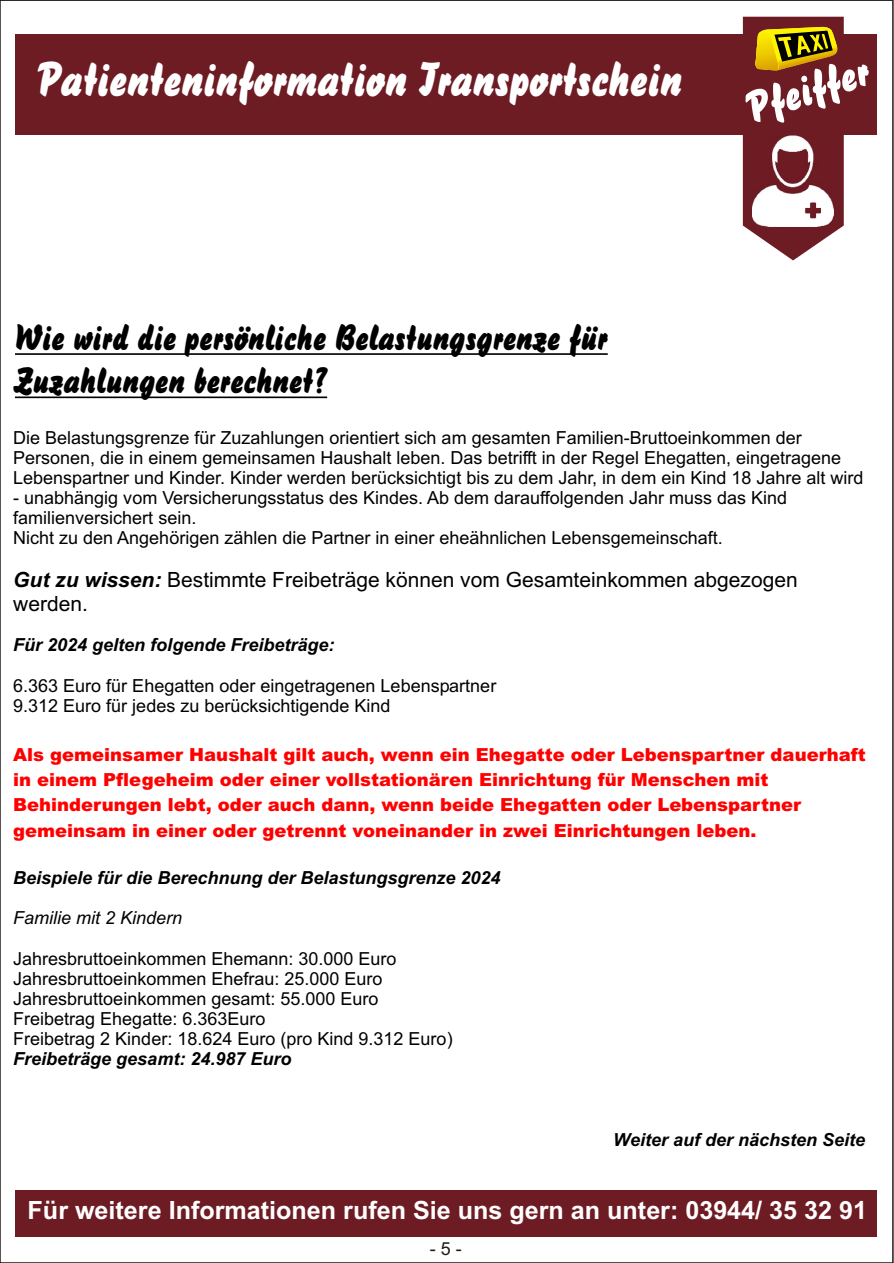
<style>
.page{position:relative;width:894px;height:1263px;background:#fff}
.page>*{position:absolute;margin:0;border:0;box-sizing:border-box;transform-origin:0 0}
.t1{font:700 48.15px "Brush Stroke 26";color:#fff}
.t2{font:700 44.25px "Brush Stroke 26";color:#fff}
.t3{font:700 36px/43.3px "Brush Stroke 26";color:#000}
.t4{font:700 25.2px "Arial";color:#fff}
.t5{font:21px/23.4px "Arial";color:#000}
.t6{font:18px/20.1px "Arial";color:#000}
.t7{font:900 18px/25.3px "Arial";color:#f00}
.t8{font:italic 700 18px "Arial";color:#000}
.t9{font:italic 18px "Arial";color:#000}
.t10{font:18px "Arial";color:#1f1a17}
.s1{font-weight:700;font-style:italic}
</style>
<div class="page">
<div style="left:15px;top:34px;width:861px;height:101px;background:#6e1c24"></div>
<svg style="left:743px;top:17px;width:101px;height:243px"></svg>
<div style="left:15px;top:1190px;width:861px;height:46px;background:#6e1c24"></div>
<hr style="left:15px;top:353px;width:593px;height:2px;background:#000">
<hr style="left:15px;top:397px;width:312px;height:1px;background:#000">
<img style="left:752px;top:136px;width:81px;height:90px">
<h1 class="t1" style="left:36px;top:49px;width:648px">Patienteninformation Transportschein</h1>
<h2 class="t2" style="left:738px;top:84px;width:129px;rotate:-19deg">Pfeiffer</h2>
<h3 class="t3" style="left:15px;top:315px;width:594px">Wie wird die persönliche Belastungsgrenze für<br>Zuzahlungen berechnet?</h3>
<p class="t6" style="left:13px;top:429px;width:852px">Die Belastungsgrenze für Zuzahlungen orientiert sich am gesamten Familien-Bruttoeinkommen der<br>Personen, die in einem gemeinsamen Haushalt leben. Das betrifft in der Regel Ehegatten, eingetragene<br>Lebenspartner und Kinder. Kinder werden berücksichtigt bis zu dem Jahr, in dem ein Kind 18 Jahre alt wird</p>
<p class="t6" style="left:13px;top:489px;width:775px">- unabhängig vom Versicherungsstatus des Kindes. Ab dem darauffolgenden Jahr muss das Kind familienversichert sein.<br>Nicht zu den Angehörigen zählen die Partner in einer eheähnlichen Lebensgemeinschaft.</p>
<p class="t5" style="left:13px;top:570px;width:786px"><span class="s1">Gut zu wissen:</span> Bestimmte Freibeträge können vom Gesamteinkommen abgezogen werden.</p>
<p class="t8" style="left:13px;top:638px;width:323px">Für 2024 gelten folgende Freibeträge:</p>
<p class="t6" style="left:13px;top:677px;width:485px">6.363 Euro für Ehegatten oder eingetragenen Lebenspartner<br>9.312 Euro für jedes zu berücksichtigende Kind</p>
<p class="t7" style="left:13px;top:744px;width:854px">Als gemeinsamer Haushalt gilt auch, wenn ein Ehegatte oder Lebenspartner dauerhaft in einem Pflegeheim oder einer vollstationären Einrichtung für Menschen mit Behinderungen lebt, oder auch dann, wenn beide Ehegatten oder Lebenspartner gemeinsam in einer oder getrennt voneinander in zwei Einrichtungen leben.</p>
<p class="t8" style="left:13px;top:871px;width:489px">Beispiele für die Berechnung der Belastungsgrenze 2024</p>
<p class="t9" style="left:13px;top:911px;width:171px">Familie mit 2 Kindern</p>
<p class="t6" style="left:13px;top:950px;width:441px">Jahresbruttoeinkommen Ehemann: 30.000 Euro Jahresbruttoeinkommen Ehefrau: 25.000 Euro Jahresbruttoeinkommen gesamt: 55.000 Euro Freibetrag Ehegatte: 6.363Euro<br>Freibetrag 2 Kinder: 18.624 Euro (pro Kind 9.312 Euro)</p>
<p class="t8" style="left:13px;top:1052px;width:280px">Freibeträge gesamt: 24.987 Euro</p>
<p class="t8" style="left:613px;top:1132px;width:254px">Weiter auf der nächsten Seite</p>
<h3 class="t4" style="left:28px;top:1200px;width:841px">Für weitere Informationen rufen Sie uns gern an unter: 03944/ 35 32 91</h3>
<p class="t10" style="left:430px;top:1242px;width:34px">- 5 -</p>
</div>
